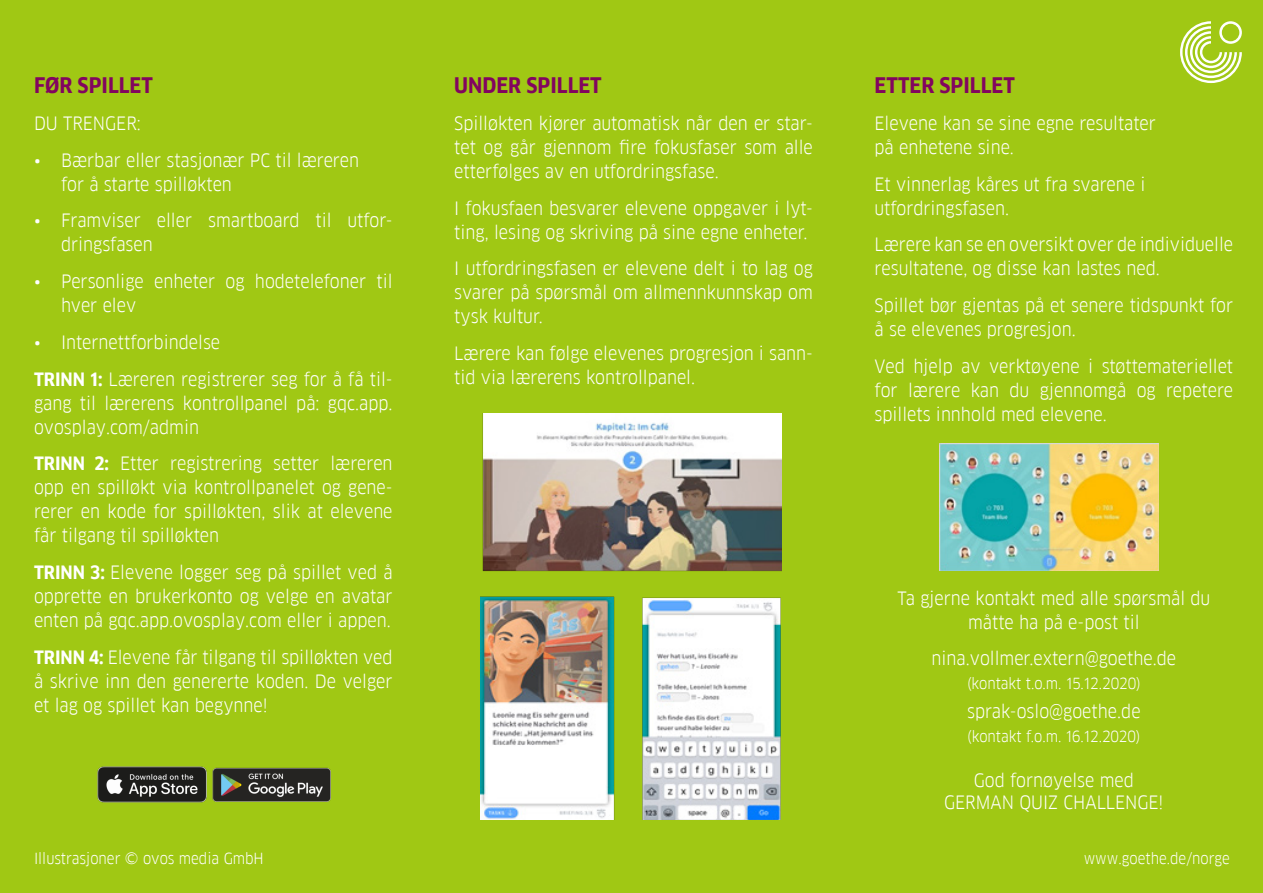
<style>
.page{position:relative;width:1263px;height:893px;background:#a0c814}
.page>*{position:absolute;margin:0;border:0;box-sizing:border-box;transform-origin:0 0}
.t1{font:700 21px "Goethe FF Clan";color:#82055f}
.t2{font:18px/24px "Goethe FF Clan";color:#fff}
.t3{font:15px "Goethe FF Clan";color:#fff}
.s1{font-weight:700}
</style>
<div class="page">
<svg style="left:1180px;top:21px;width:62px;height:62px"></svg>
<img style="left:481px;top:414px;width:300px;height:406px">
<img style="left:939px;top:443px;width:219px;height:128px">
<img style="left:98px;top:767px;width:108px;height:36px">
<img style="left:211px;top:766px;width:120px;height:36px">
<p class="t1" style="left:34px;top:73px;width:120px">FØR SPILLET</p>
<p class="t2" style="left:34px;top:111px;width:108px">DU TRENGER:</p>
<p class="t2" style="left:61px;top:148px;width:300px;text-indent:-27px">• Bærbar eller stasjonær PC til læreren for å starte spilløkten</p>
<p class="t2" style="left:61px;top:209px;width:333px;text-indent:-27px">• Framviser eller smartboard til utfor&shy;dringsfasen</p>
<p class="t2" style="left:61px;top:269px;width:333px;text-indent:-27px">• Personlige enheter og hodetelefoner til hver elev</p>
<p class="t2" style="left:34px;top:330px;width:188px">• Internettforbindelse</p>
<p class="t2" style="left:34px;top:367px;width:360px;text-align:justify"><span class="s1">TRINN 1:</span> Læreren registrerer seg for å få til&shy;gang til lærerens kontrollpanel på: gqc.app. ovosplay.com/admin</p>
<p class="t2" style="left:34px;top:452px;width:360px;text-align:justify"><span class="s1">TRINN 2:</span> Etter registrering setter læreren opp en spilløkt via kontrollpanelet og gene&shy;rerer en kode for spilløkten, slik at elevene får tilgang til spilløkten</p>
<p class="t2" style="left:34px;top:560px;width:360px;text-align:justify"><span class="s1">TRINN 3:</span> Elevene logger seg på spillet ved å opprette en brukerkonto og velge en avatar enten på gqc.app.ovosplay.com eller i appen.</p>
<p class="t2" style="left:34px;top:645px;width:360px;text-align:justify"><span class="s1">TRINN 4:</span> Elevene får tilgang til spilløkten ved å skrive inn den genererte koden. De velger et lag og spillet kan begynne!</p>
<p class="t1" style="left:454px;top:73px;width:149px">UNDER SPILLET</p>
<p class="t2" style="left:454px;top:111px;width:360px;text-align:justify">Spilløkten kjører automatisk når den er star&shy;tet og går gjennom fire fokusfaser som alle etterfølges av en utfordringsfase.</p>
<p class="t2" style="left:454px;top:196px;width:360px">I fokusfaen besvarer elevene oppgaver i lyt&shy;ting, lesing og skriving på sine egne enheter.</p>
<p class="t2" style="left:454px;top:257px;width:360px;text-align:justify">I utfordringsfasen er elevene delt i to lag og svarer på spørsmål om allmennkunnskap om tysk kultur.</p>
<p class="t2" style="left:454px;top:341px;width:360px">Lærere kan følge elevenes progresjon i sann&shy;tid via lærerens kontrollpanel.</p>
<p class="t1" style="left:874px;top:73px;width:142px">ETTER SPILLET</p>
<p class="t2" style="left:874px;top:111px;width:283px">Elevene kan se sine egne resultater på enhetene sine.</p>
<p class="t2" style="left:874px;top:172px;width:272px">Et vinnerlag kåres ut fra svarene i utfordringsfasen.</p>
<p class="t2" style="left:874px;top:233px;width:360px">Lærere kan se en oversikt over de individuelle resultatene, og disse kan lastes ned.</p>
<p class="t2" style="left:874px;top:293px;width:360px">Spillet bør gjentas på et senere tidspunkt for å se elevenes progresjon.</p>
<p class="t2" style="left:874px;top:354px;width:360px;text-align:justify">Ved hjelp av verktøyene i støttemateriellet for lærere kan du gjennomgå og repetere spillets innhold med elevene.</p>
<p class="t2" style="left:897px;top:586px;width:315px;text-align:center">Ta gjerne kontakt med alle spørsmål du måtte ha på e-post til</p>
<p class="t2" style="left:932px;top:647px;width:246px">nina.vollmer.extern@goethe.de</p>
<p class="t3" style="left:967px;top:675px;width:175px">(kontakt t.o.m. 15.12.2020)</p>
<p class="t2" style="left:967px;top:699px;width:175px">sprak-oslo@goethe.de</p>
<p class="t3" style="left:967px;top:727px;width:175px">(kontakt f.o.m. 16.12.2020)</p>
<p class="t2" style="left:944px;top:770px;width:221px;line-height:21.6px;text-align:center">God fornøyelse med<br>GERMAN QUIZ CHALLENGE!</p>
<p class="t3" style="left:34px;top:850px;width:231px">Illustrasjoner © ovos media GmbH</p>
<p class="t3" style="left:1084px;top:850px;width:148px">www.goethe.de/norge</p>
</div>
